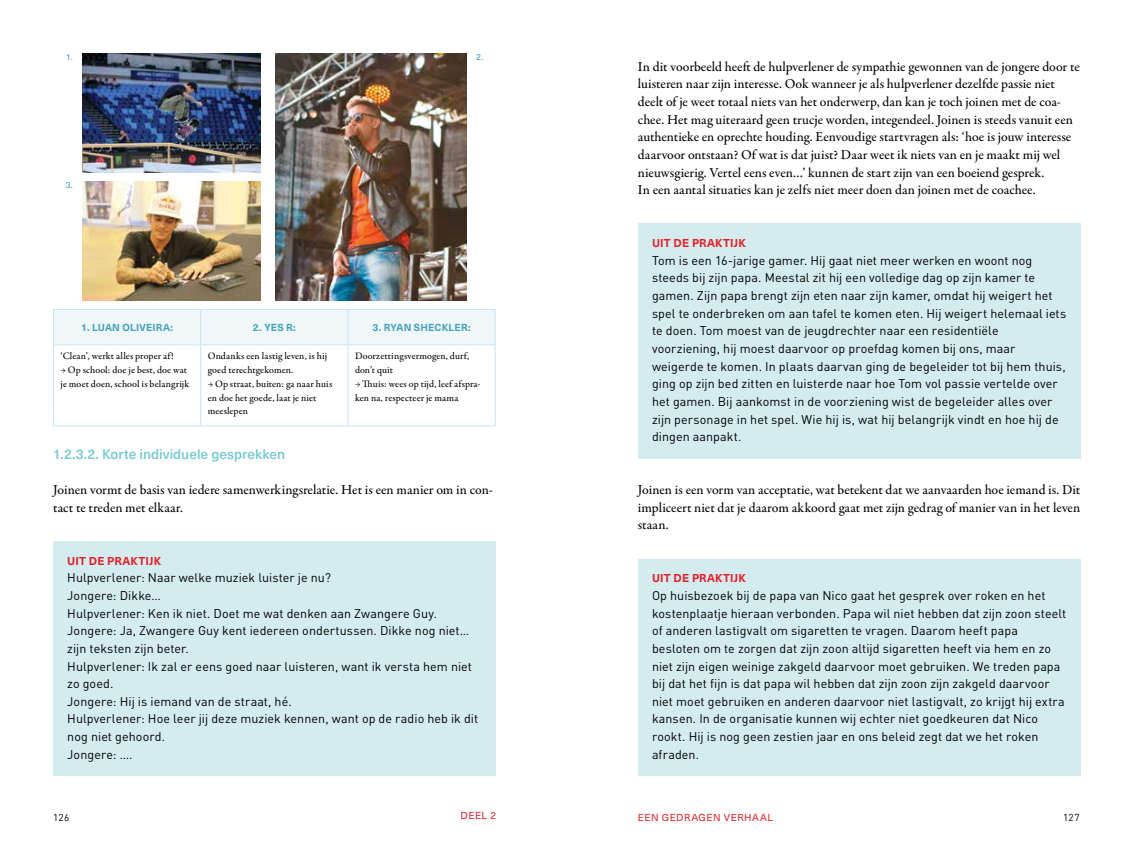
<style>
.page{position:relative;width:1134px;height:851px;background:#fff}
.page>*{position:absolute;margin:0;border:0;box-sizing:border-box;transform-origin:0 0}
.t1{font:500 13.75px/17.6px "Garamond Premr Pro";letter-spacing:-.005em;color:#000}
.t2{font:500 13.75px "Neue Haas Unica Pro";color:#74c8d5}
.t3{font:12.5px/17.6px "DINOT";letter-spacing:.005em;color:#000}
.t4{font:700 11.25px "Neue Haas Unica Pro";letter-spacing:.015em;color:#e21f26}
.t5{font:500 10px/13.8px "Garamond Premr Pro";letter-spacing:.01em;color:#000}
.t6{font:700 10px "Neue Haas Unica Pro";letter-spacing:.02em;color:#45a0b9}
.t7{font:10px "Neue Haas Unica Pro";letter-spacing:.05em;color:#e21f26}
.t8{font:10px "DINOT";letter-spacing:.035em;color:#000}
.t9{font:8.75px "Neue Haas Unica Pro";color:#45a0b9}
</style>
<div class="page">
<div style="left:53px;top:541px;width:443px;height:40px;background:#d4ecef"></div>
<div style="left:53px;top:576px;width:443px;height:41px;background:#d4ecef"></div>
<div style="left:53px;top:611px;width:443px;height:59px;background:#d4ecef"></div>
<div style="left:53px;top:646px;width:443px;height:59px;background:#d4ecef"></div>
<div style="left:53px;top:699px;width:443px;height:59px;background:#d4ecef"></div>
<div style="left:53px;top:734px;width:443px;height:41px;background:#d4ecef"></div>
<img style="left:82px;top:53px;width:179px;height:119px">
<img style="left:275px;top:53px;width:192px;height:247px">
<img style="left:82px;top:181px;width:179px;height:119px">
<div style="left:54px;top:310px;width:441px;height:34px;background:#eff7f8"></div>
<hr style="left:53px;top:309px;width:148px;height:1px;background:#c7e6eb">
<hr style="left:53px;top:310px;width:1px;height:34px;background:#c7e6eb">
<hr style="left:201px;top:309px;width:147px;height:1px;background:#c7e6eb">
<hr style="left:200px;top:310px;width:1px;height:34px;background:#c7e6eb">
<hr style="left:348px;top:309px;width:147px;height:1px;background:#c7e6eb">
<hr style="left:348px;top:310px;width:1px;height:34px;background:#c7e6eb">
<hr style="left:495px;top:310px;width:1px;height:34px;background:#c7e6eb">
<hr style="left:53px;top:344px;width:148px;height:1px;background:#c7e6eb">
<hr style="left:53px;top:345px;width:1px;height:80px;background:#c7e6eb">
<hr style="left:201px;top:344px;width:147px;height:1px;background:#c7e6eb">
<hr style="left:200px;top:345px;width:1px;height:80px;background:#c7e6eb">
<hr style="left:348px;top:344px;width:147px;height:1px;background:#c7e6eb">
<hr style="left:348px;top:345px;width:1px;height:80px;background:#c7e6eb">
<hr style="left:495px;top:345px;width:1px;height:80px;background:#c7e6eb">
<hr style="left:53px;top:425px;width:148px;height:1px;background:#c7e6eb">
<hr style="left:201px;top:425px;width:147px;height:1px;background:#c7e6eb">
<hr style="left:348px;top:425px;width:147px;height:1px;background:#c7e6eb">
<div style="left:638px;top:223px;width:443px;height:41px;background:#d4ecef"></div>
<div style="left:638px;top:241px;width:443px;height:217px;background:#d4ecef"></div>
<div style="left:638px;top:558px;width:443px;height:41px;background:#d4ecef"></div>
<div style="left:638px;top:576px;width:443px;height:199px;background:#d4ecef"></div>
<p class="t9" style="left:66px;top:51px;width:8px">1.</p>
<p class="t9" style="left:66px;top:179px;width:9px">3.</p>
<p class="t9" style="left:476px;top:51px;width:9px">2.</p>
<p class="t6" style="left:81px;top:321px;width:93px">1. LUAN OLIVEIRA:</p>
<p class="t6" style="left:253px;top:321px;width:45px">2. YES R:</p>
<p class="t6" style="left:372px;top:321px;width:100px">3. RYAN SHECKLER:</p>
<p class="t5" style="left:61px;top:349px;width:115px">‘Clean’, werkt alles proper af!</p>
<p class="t5" style="left:61px;top:363px;width:130px">→ Op school: doe je best, doe wat je moet doen, school is belangrijk</p>
<p class="t5" style="left:208px;top:349px;width:121px">Ondanks een lastig leven, is hij goed terechtgekomen.</p>
<p class="t5" style="left:208px;top:377px;width:126px">→ Op straat, buiten: ga naar huis en doe het goede, laat je niet meeslepen</p>
<p class="t5" style="left:355px;top:349px;width:116px">Doorzettingsvermogen, durf, don’t quit</p>
<p class="t5" style="left:355px;top:377px;width:127px">→ Thuis: wees op tijd, leef afspra&shy;ken na, respecteer je mama</p>
<p class="t2" style="left:53px;top:445px;width:234px">1.2.3.2. Korte individuele gesprekken</p>
<p class="t1" style="left:53px;top:481px;width:441px">Joinen vormt de basis van iedere samenwerkingsrelatie. Het is een manier om in con&shy;tact te treden met elkaar.</p>
<p class="t4" style="left:67px;top:553px;width:95px">UIT DE PRAKTIJK</p>
<p class="t3" style="left:67px;top:568px;width:412px">Hulpverlener: Naar welke muziek luister je nu?<br>Jongere: Dikke…<br>Hulpverlener: Ken ik niet. Doet me wat denken aan Zwangere Guy.<br>Jongere: Ja, Zwangere Guy kent iedereen ondertussen. Dikke nog niet… zijn teksten zijn beter.<br>Hulpverlener: Ik zal er eens goed naar luisteren, want ik versta hem niet zo goed.<br>Jongere: Hij is iemand van de straat, hé.<br>Hulpverlener: Hoe leer jij deze muziek kennen, want op de radio heb ik dit nog niet gehoord.<br>Jongere: ….</p>
<p class="t1" style="left:638px;top:58px;width:443px">In dit voorbeeld heeft de hulpverlener de sympathie gewonnen van de jongere door te luisteren naar zijn interesse. Ook wanneer je als hulpverlener dezelfde passie niet deelt of je weet totaal niets van het onderwerp, dan kan je toch joinen met de coa&shy;chee. Het mag uiteraard geen trucje worden, integendeel. Joinen is steeds vanuit een authentieke en oprechte houding. Eenvoudige startvragen als: ‘hoe is jouw interesse daarvoor ontstaan? Of wat is dat juist? Daar weet ik niets van en je maakt mij wel nieuwsgierig. Vertel eens even…’ kunnen de start zijn van een boeiend gesprek.<br>In een aantal situaties kan je zelfs niet meer doen dan joinen met de coachee.</p>
<p class="t4" style="left:652px;top:236px;width:95px">UIT DE PRAKTIJK</p>
<p class="t3" style="left:652px;top:251px;width:416px">Tom is een 16-jarige gamer. Hij gaat niet meer werken en woont nog steeds bij zijn papa. Meestal zit hij een volledige dag op zijn kamer te gamen. Zijn papa brengt zijn eten naar zijn kamer, omdat hij weigert het spel te onderbreken om aan tafel te komen eten. Hij weigert helemaal iets te doen. Tom moest van de jeugdrechter naar een residentiële voorziening, hij moest daarvoor op proefdag komen bij ons, maar weigerde te komen. In plaats daarvan ging de begeleider tot bij hem thuis, ging op zijn bed zitten en luisterde naar hoe Tom vol passie vertelde over het gamen. Bij aankomst in de voorziening wist de begeleider alles over zijn personage in het spel. Wie hij is, wat hij belangrijk vindt en hoe hij de dingen aanpakt.</p>
<p class="t1" style="left:638px;top:481px;width:444px;text-align:justify">Joinen is een vorm van acceptatie, wat betekent dat we aanvaarden hoe iemand is. Dit impliceert niet dat je daarom akkoord gaat met zijn gedrag of manier van in het leven staan.</p>
<p class="t4" style="left:652px;top:571px;width:95px">UIT DE PRAKTIJK</p>
<p class="t3" style="left:652px;top:586px;width:416px">Op huisbezoek bij de papa van Nico gaat het gesprek over roken en het kostenplaatje hieraan verbonden. Papa wil niet hebben dat zijn zoon steelt of anderen lastigvalt om sigaretten te vragen. Daarom heeft papa besloten om te zorgen dat zijn zoon altijd sigaretten heeft via hem en zo niet zijn eigen weinige zakgeld daarvoor moet gebruiken. We treden papa bij dat het fijn is dat papa wil hebben dat zijn zoon zijn zakgeld daarvoor niet moet gebruiken en anderen daarvoor niet lastigvalt, zo krijgt hij extra kansen. In de organisatie kunnen wij echter niet goedkeuren dat Nico rookt. Hij is nog geen zestien jaar en ons beleid zegt dat we het roken afraden.</p>
<p class="t8" style="left:53px;top:810px;width:18px">126</p>
<p class="t7" style="left:461px;top:809px;width:37px">DEEL 2</p>
<p class="t7" style="left:638px;top:810px;width:137px">EEN GEDRAGEN VERHAAL</p>
<p class="t8" style="left:1063px;top:810px;width:18px">127</p>
</div>
